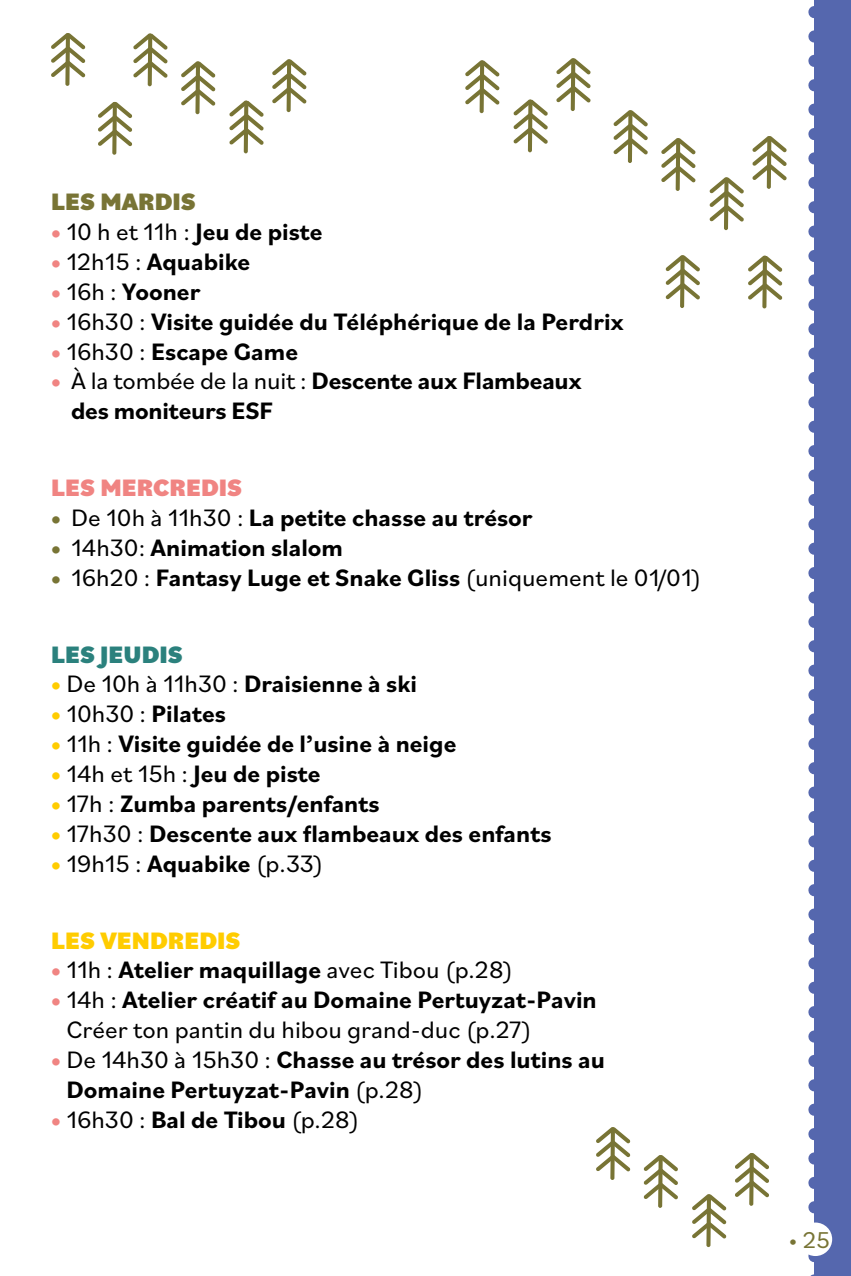
<style>
.page{position:relative;width:851px;height:1276px;background:#fff}
.page>*{position:absolute;margin:0;border:0;box-sizing:border-box;transform-origin:0 0}
.t1{font:700 24.9px/30px "Bilo";color:#000}
.t2{font:24.9px/30px "Bilo";color:#000}
.t3{font:900 24.9px "Bilo";color:#f08482}
.t4{font:900 24.9px "Bilo";color:#fc0}
.t5{font:900 24.9px "Bilo";color:#787435}
.t6{font:900 24.9px "Bilo";color:#2b817d}
.t7{font:24px "Bilo";color:#787435}
.s1{font-weight:900;color:#f08482}
.s2{font-weight:400}
.s3{font-weight:900;color:#787435}
.s4{font-weight:700}
.s5{font-weight:900;color:#fc0}
</style>
<div class="page">
<div style="left:814px;top:0;width:36px;height:1276px;background:#5567ae"></div>
<svg style="left:808px;top:6px;width:12px;height:1270px"></svg>
<div style="left:570px;top:58px;width:5px;height:53px;background:#787435;border-radius:2px"></div>
<svg style="left:556px;top:58px;width:34px;height:44px"></svg>
<hr style="left:528px;top:99px;width:4px;height:53px;background:#787435;border-radius:2px">
<svg style="left:513px;top:100px;width:35px;height:44px"></svg>
<div style="left:479px;top:60px;width:5px;height:53px;background:#787435;border-radius:2px"></div>
<svg style="left:465px;top:60px;width:34px;height:45px"></svg>
<svg style="left:762px;top:256px;width:4px;height:52px"></svg>
<svg style="left:748px;top:256px;width:34px;height:44px"></svg>
<svg style="left:680px;top:255px;width:4px;height:53px"></svg>
<svg style="left:665px;top:255px;width:35px;height:44px"></svg>
<div style="left:286px;top:59px;width:5px;height:53px;background:#787435;border-radius:2px"></div>
<svg style="left:272px;top:59px;width:34px;height:44px"></svg>
<svg style="left:244px;top:100px;width:4px;height:53px"></svg>
<svg style="left:229px;top:101px;width:35px;height:44px"></svg>
<div style="left:195px;top:61px;width:5px;height:53px;background:#787435;border-radius:2px"></div>
<svg style="left:181px;top:62px;width:34px;height:44px"></svg>
<svg style="left:148px;top:33px;width:4px;height:53px"></svg>
<svg style="left:133px;top:34px;width:35px;height:44px"></svg>
<div style="left:112px;top:102px;width:5px;height:53px;background:#787435;border-radius:2px"></div>
<svg style="left:98px;top:102px;width:34px;height:44px"></svg>
<div style="left:65px;top:33px;width:5px;height:53px;background:#787435;border-radius:2px"></div>
<svg style="left:51px;top:33px;width:34px;height:44px"></svg>
<div style="left:766px;top:136px;width:5px;height:53px;background:#787435;border-radius:2px"></div>
<svg style="left:752px;top:136px;width:34px;height:44px"></svg>
<div style="left:723px;top:177px;width:5px;height:53px;background:#787435;border-radius:2px"></div>
<svg style="left:709px;top:177px;width:35px;height:44px"></svg>
<div style="left:675px;top:138px;width:5px;height:53px;background:#787435;border-radius:2px"></div>
<svg style="left:661px;top:138px;width:34px;height:44px"></svg>
<div style="left:627px;top:110px;width:5px;height:53px;background:#787435;border-radius:2px"></div>
<svg style="left:613px;top:110px;width:35px;height:44px"></svg>
<svg style="left:749px;top:1153px;width:4px;height:52px"></svg>
<svg style="left:735px;top:1153px;width:34px;height:44px"></svg>
<svg style="left:706px;top:1194px;width:4px;height:53px"></svg>
<svg style="left:692px;top:1194px;width:34px;height:44px"></svg>
<svg style="left:658px;top:1155px;width:4px;height:53px"></svg>
<svg style="left:643px;top:1155px;width:35px;height:44px"></svg>
<div style="left:610px;top:1127px;width:5px;height:53px;background:#787435;border-radius:2px"></div>
<svg style="left:596px;top:1127px;width:34px;height:44px"></svg>
<div style="left:798px;top:1222px;width:34px;height:34px;background:#fff;border-radius:50%"></div>
<p class="t5" style="left:51px;top:185px;width:146px">LES MARDIS</p>
<p class="t1" style="left:51px;top:216px;width:273px"><span class="s1">•</span> <span class="s2">10 h et 11h :</span> Jeu de piste</p>
<p class="t1" style="left:51px;top:245px;width:201px"><span class="s1">•</span> <span class="s2">12h15 :</span> Aquabike</p>
<p class="t1" style="left:51px;top:275px;width:151px"><span class="s1">•</span> <span class="s2">16h :</span> Yooner</p>
<p class="t1" style="left:51px;top:305px;width:574px"><span class="s1">•</span> <span class="s2">16h30 :</span> Visite guidée du Téléphérique de la Perdrix</p>
<p class="t1" style="left:51px;top:335px;width:248px"><span class="s1">•</span> <span class="s2">16h30 :</span> Escape Game</p>
<p class="t1" style="left:71px;top:365px;width:512px;text-indent:-20px"><span class="s1">•</span> <span class="s2">À la tombée de la nuit :</span> Descente aux Flambeaux des moniteurs ESF</p>
<p class="t3" style="left:51px;top:470px;width:192px">LES MERCREDIS</p>
<p class="t1" style="left:51px;top:502px;width:483px"><span class="s3">•</span> <span class="s2">De 10h à 11h30 :</span> La petite chasse au trésor</p>
<p class="t1" style="left:51px;top:531px;width:293px"><span class="s3">•</span> <span class="s2">14h30:</span> Animation slalom</p>
<p class="t2" style="left:51px;top:561px;width:651px"><span class="s3">•</span> 16h20 : <span class="s4">Fantasy Luge et Snake Gliss</span> (uniquement le 01/01)</p>
<p class="t6" style="left:51px;top:637px;width:133px">LES JEUDIS</p>
<p class="t1" style="left:51px;top:668px;width:367px"><span class="s5">•</span> <span class="s2">De 10h à 11h30 :</span> Draisienne à ski</p>
<p class="t1" style="left:51px;top:698px;width:176px"><span class="s5">•</span> <span class="s2">10h30 :</span> Pilates</p>
<p class="t1" style="left:51px;top:728px;width:407px"><span class="s5">•</span> <span class="s2">11h :</span> Visite guidée de l’usine à neige</p>
<p class="t1" style="left:51px;top:758px;width:271px"><span class="s5">•</span> <span class="s2">14h et 15h :</span> Jeu de piste</p>
<p class="t1" style="left:51px;top:787px;width:330px"><span class="s5">•</span> <span class="s2">17h :</span> Zumba parents/enfants</p>
<p class="t1" style="left:51px;top:817px;width:502px"><span class="s5">•</span> <span class="s2">17h30 :</span> Descente aux flambeaux des enfants</p>
<p class="t2" style="left:51px;top:847px;width:274px"><span class="s5">•</span> 19h15 : <span class="s4">Aquabike</span> (p.33)</p>
<p class="t4" style="left:51px;top:923px;width:191px">LES VENDREDIS</p>
<p class="t2" style="left:51px;top:954px;width:463px"><span class="s1">•</span> 11h : <span class="s4">Atelier maquillage</span> avec Tibou (p.28)</p>
<p class="t2" style="left:66px;top:984px;width:532px;text-indent:-15px"><span class="s1">•</span> 14h : <span class="s4">Atelier créatif au Domaine Pertuyzat-Pavin<br></span>Créer ton pantin du hibou grand-duc (p.27)</p>
<p class="t1" style="left:66px;top:1044px;width:540px;text-indent:-15px"><span class="s1">•</span> <span class="s2">De 14h30 à 15h30 :</span> Chasse au trésor des lutins au<br>Domaine Pertuyzat-Pavin <span class="s2">(p.28)</span></p>
<p class="t2" style="left:51px;top:1103px;width:310px"><span class="s1">•</span> 16h30 : <span class="s4">Bal de Tibou</span> (p.28)</p>
<p class="t7" style="left:788px;top:1223px;width:43px">• 25</p>
</div>
